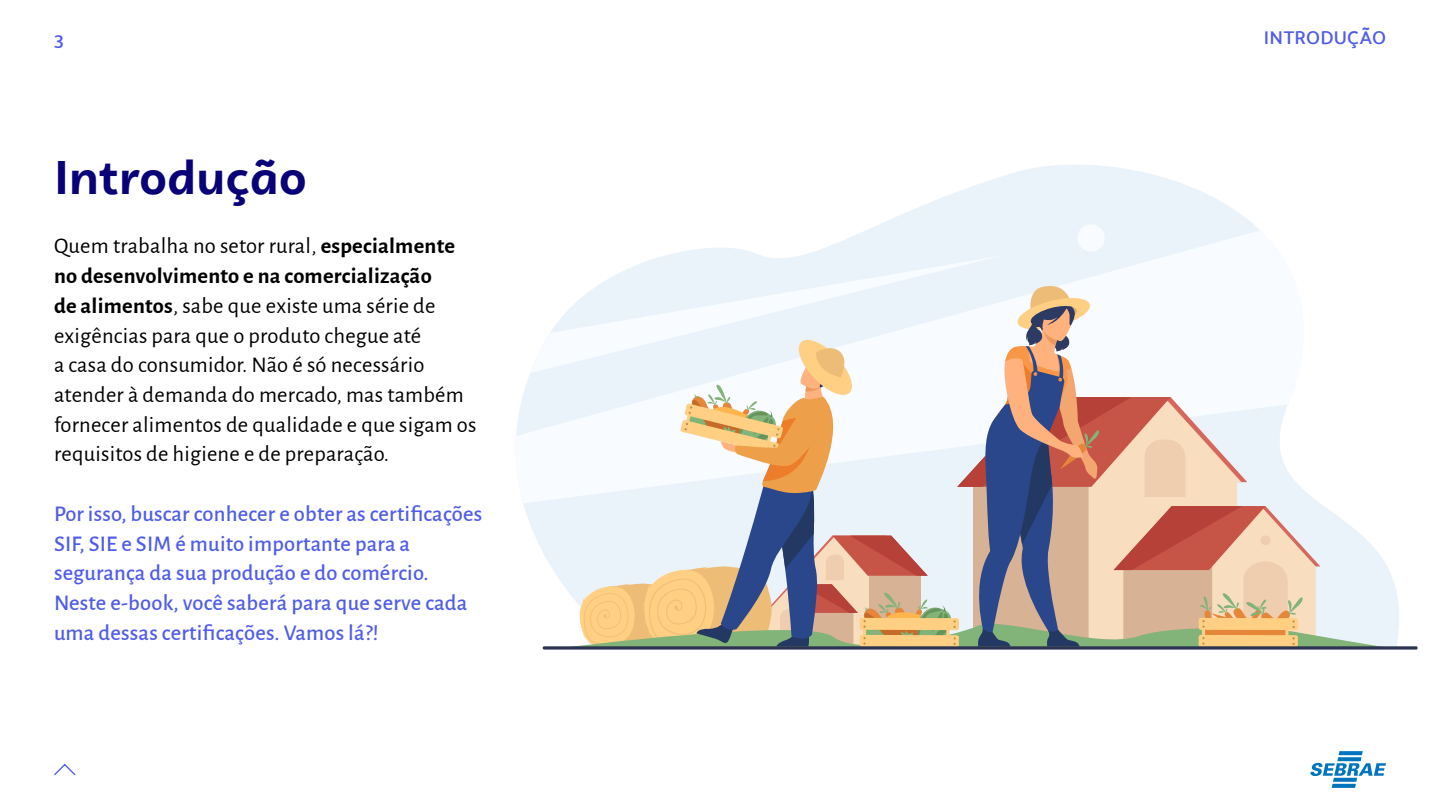
<style>
.page{position:relative;width:1440px;height:810px;background:#fff}
.page>*{position:absolute;margin:0;border:0;box-sizing:border-box;transform-origin:0 0}
.t1{font:700 48px "Campuni";letter-spacing:.01em;color:#080177}
.t2{font:22.5px/29.7px "Alegreya Sans";letter-spacing:.01em;color:#000}
.t3{font:500 22.5px/29.7px "Alegreya Sans";letter-spacing:.01em;color:#4f5dea}
.t4{font:500 18px "Campuni";letter-spacing:.01em;color:#4f5dea}
.s1{font-weight:700}
</style>
<div class="page">
<svg style="left:54px;top:763px;width:22px;height:13px"></svg>
<svg style="left:1311px;top:751px;width:75px;height:37px"></svg>
<svg style="left:523px;top:165px;width:736px;height:483px"></svg>
<svg style="left:516px;top:230px;width:744px;height:273px"></svg>
<svg style="left:530px;top:255px;width:473px;height:118px;fill:#ebf3fa"></svg>
<div style="left:1077px;top:224px;width:28px;height:28px;background:#f8fbff;border-radius:50%"></div>
<svg style="left:543px;top:284px;width:875px;height:366px"></svg>
<p class="t4" style="left:54px;top:27px;width:11px">3</p>
<p class="t4" style="left:1264px;top:27px;width:124px">INTRODUÇÃO</p>
<h1 class="t1" style="left:54px;top:147px;width:254px">Introdução</h1>
<p class="t2" style="left:54px;top:230px;width:424px">Quem trabalha no setor rural, <span class="s1">especialmente no desenvolvimento e na comercialização<br>de alimentos</span>, sabe que existe uma série de exigências para que o produto chegue até<br>a casa do consumidor. Não é só necessário atender à demanda do mercado, mas também fornecer alimentos de qualidade e que sigam os requisitos de higiene e de preparação.</p>
<p class="t3" style="left:54px;top:497px;width:430px">Por isso, buscar conhecer e obter as certificações SIF, SIE e SIM é muito importante para a segurança da sua produção e do comércio.<br>Neste e-book, você saberá para que serve cada uma dessas certificações. Vamos lá?!</p>
</div>
